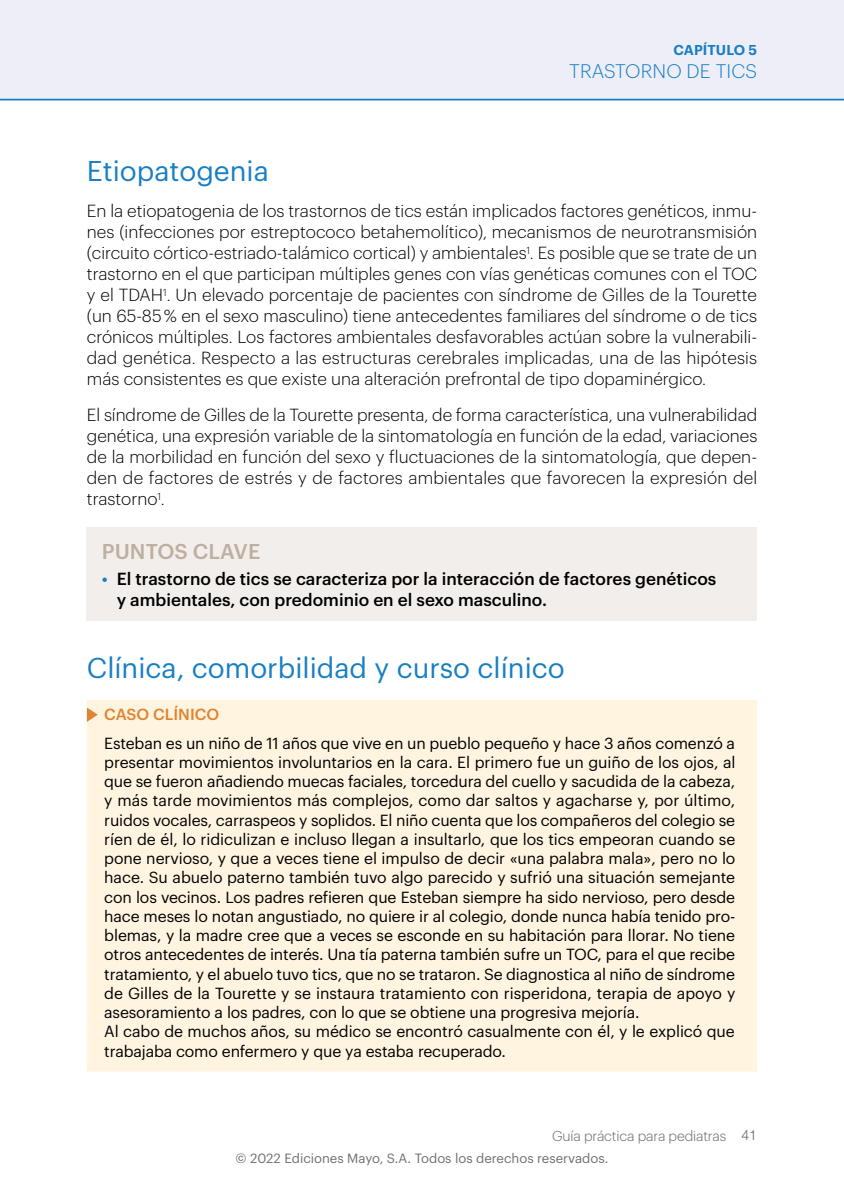
<style>
.page{position:relative;width:844px;height:1191px;background:#fff}
.page>*{position:absolute;margin:0;border:0;box-sizing:border-box;transform-origin:0 0}
.t1{font:28px "Graphik";color:#187fc3}
.t2{font:500 21px "Graphik";letter-spacing:.005em;color:#beafa0}
.t3{font:300 19.25px "Graphik";letter-spacing:.005em;color:#187fc3}
.t4{font:300 17.15px/21px "Graphik";color:#000;text-align:justify}
.t5{font:500 17.15px/21px "Graphik";color:#000}
.t6{font:15.75px/19.2px "Graphik";letter-spacing:-.01em;color:#000}
.t7{font:500 15.75px "Graphik";color:#df8430}
.t8{font:300 14px "Graphik";letter-spacing:-.01em;color:#62626c}
.t9{font:600 14px "Graphik";letter-spacing:.005em;color:#187fc3}
.t10{font:13.12px "Graphik";color:#706f6f}
.s1{color:#187fc3}
.s2{font-family:"Helvetica Neue LT Std"}
</style>
<div class="page">
<div style="left:0;top:0;width:843px;height:99px;background:#edeef7"></div>
<hr style="left:0;top:99px;width:843px;height:1px;background:#187fc3">
<div style="left:87px;top:527px;width:669px;height:94px;background:#f2eeeb"></div>
<div style="left:87px;top:700px;width:669px;height:371px;background:#fff4e0"></div>
<svg style="left:87px;top:707px;width:11px;height:15px"></svg>
<p class="t9" style="left:673px;top:39px;width:85px">CAPÍTULO 5</p>
<p class="t3" style="left:569px;top:57px;width:189px">TRASTORNO DE TICS</p>
<h1 class="t1" style="left:87px;top:150px;width:183px">Etiopatogenia</h1>
<p class="t4" style="left:87px;top:199px;width:671px">En la etiopatogenia de los trastornos de tics están implicados factores genéticos, inmu&shy;nes (infecciones por estreptococo betahemolítico), mecanismos de neurotransmisión (circuito córtico-estriado-talámico cortical) y ambientales<sup>1</sup>. Es posible que se trate de un trastorno en el que participan múltiples genes con vías genéticas comunes con el TOC y el TDAH<sup>1</sup>. Un elevado porcentaje de pacientes con síndrome de Gilles de la Tourette (un 65-85 % en el sexo masculino) tiene antecedentes familiares del síndrome o de tics crónicos múltiples. Los factores ambientales desfavorables actúan sobre la vulnerabili&shy;dad genética. Respecto a las estructuras cerebrales implicadas, una de las hipótesis más consistentes es que existe una alteración prefrontal de tipo dopaminérgico.</p>
<p class="t4" style="left:87px;top:403px;width:672px">El síndrome de Gilles de la Tourette presenta, de forma característica, una vulnerabilidad genética, una expresión variable de la sintomatología en función de la edad, variaciones de la morbilidad en función del sexo y fluctuaciones de la sintomatología, que depen&shy;den de factores de estrés y de factores ambientales que favorecen la expresión del trastorno<sup>1</sup>.</p>
<h2 class="t2" style="left:102px;top:535px;width:160px">PUNTOS CLAVE</h2>
<p class="t5" style="left:117px;top:567px;width:601px;text-indent:-15px"><span class="s1">•</span> El trastorno de tics se caracteriza por la interacción de factores genéticos y ambientales, con predominio en el sexo masculino.</p>
<h1 class="t1" style="left:87px;top:647px;width:479px">Clínica, comorbilidad y curso clínico</h1>
<p class="t7" style="left:104px;top:702px;width:117px">CASO CLÍNICO</p>
<p class="t6" style="left:104px;top:732px;width:632px">Esteban es un niño de 11 años que vive en un pueblo pequeño y hace 3 años comenzó a presentar movimientos involuntarios en la cara. El primero fue un guiño de los ojos, al que se fueron añadiendo muecas faciales, torcedura del cuello y sacudida de la cabeza, y más tarde movimientos más complejos, como dar saltos y agacharse y, por último, ruidos vocales, carraspeos y soplidos. El niño cuenta que los compañeros del colegio se ríen de él, lo ridiculizan e incluso llegan a insultarlo, que los tics empeoran cuando se pone nervioso, y que a veces tiene el impulso de decir «una palabra mala», pero no lo hace. Su abuelo paterno también tuvo algo parecido y sufrió una situación semejante con los vecinos. Los padres refieren que Esteban siempre ha sido nervioso, pero desde hace meses lo notan angustiado, no quiere ir al colegio, donde nunca había tenido pro&shy;blemas, y la madre cree que a veces se esconde en su habitación para llorar. No tiene otros antecedentes de interés. Una tía paterna también sufre un TOC, para el que recibe tratamiento, y el abuelo tuvo tics, que no se trataron. Se diagnostica al niño de síndrome de Gilles de la Tourette y se instaura tratamiento con risperidona, terapia de apoyo y asesoramiento a los padres, con lo que se obtiene una progresiva mejoría.<br>Al cabo de muchos años, su médico se encontró casualmente con él, y le explicó que trabajaba como enfermero y que ya estaba recuperado.</p>
<p class="t8" style="left:552px;top:1126px;width:206px">Guía práctica para pediatras <span class="s2">41</span></p>
<p class="t10" style="left:235px;top:1148px;width:374px">© 2022 Ediciones Mayo, S.A. Todos los derechos reservados.</p>
</div>
